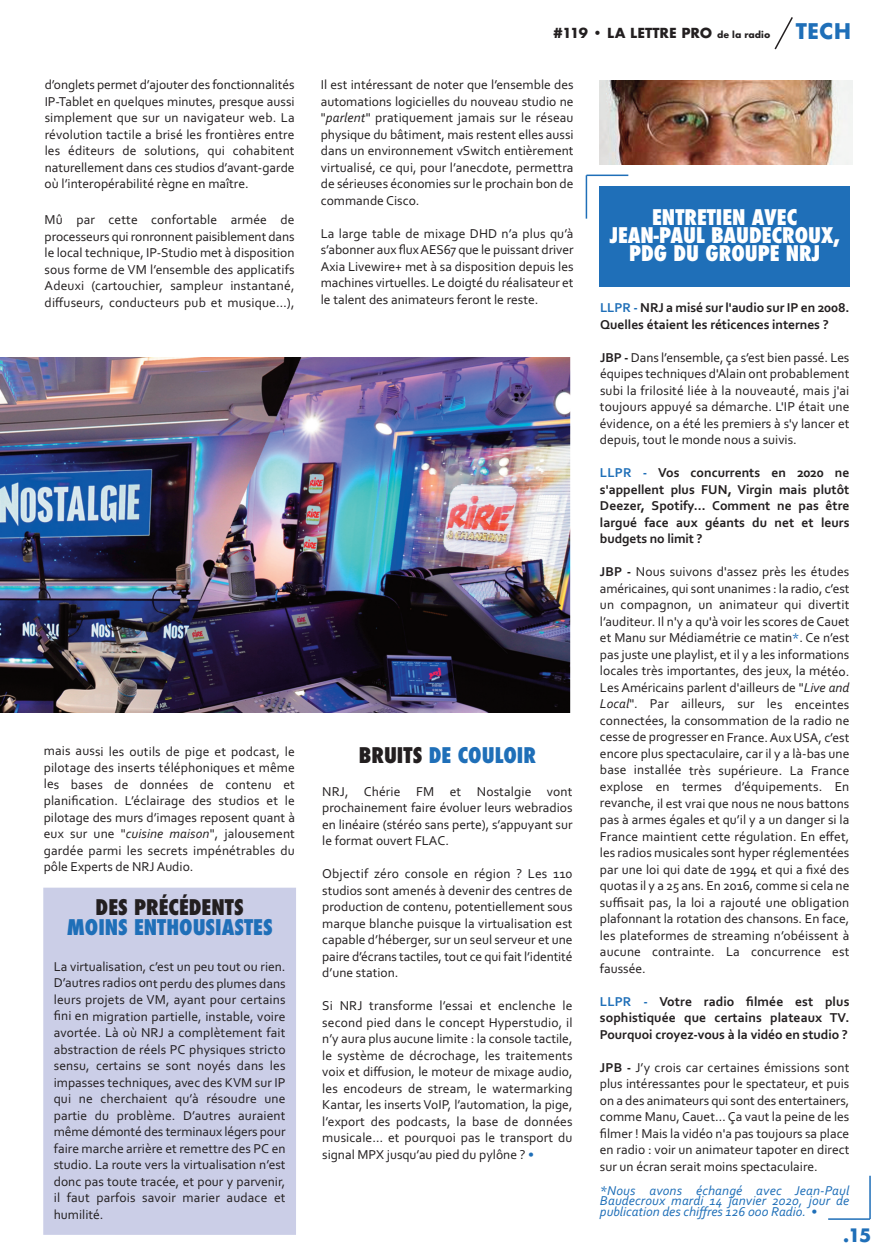
<style>
.page{position:relative;width:893px;height:1259px;background:#fff}
.page>*{position:absolute;margin:0;border:0;box-sizing:border-box;transform-origin:0 0}
.t1{font:800 condensed 21px/18px "Futura";color:#fff;text-align:center}
.t2{font:800 condensed 21px "Futura";color:#1f6fb8}
.t3{font:800 condensed 21px "Futura";color:#231f20}
.t4{font:700 21px "Futura";color:#1f6fb8}
.t5{font:700 18px "Futura";color:#1f6fb8}
.t6{font:13.5px/16.5px "Corbel";color:#231f20;text-align:justify}
.t7{font:700 13.5px/16.5px "Corbel";color:#231f20;text-align:justify}
.t8{font:italic 13.5px/10.5px "Corbel";color:#1f6fb8;text-align:justify}
.t9{font:700 13.5px "Futura";color:#231f20}
.s1{font-style:italic}
.s2{font-size:9px}
.s3{color:#231f20}
.s4{color:#1f6fb8}
.s5{font-weight:700}
.s6{font-style:normal}
</style>
<div class="page">
<svg style="left:774px;top:17px;width:19px;height:33px"></svg>
<img style="left:0;top:358px;width:570px;height:355px">
<div style="left:599px;top:186px;width:250px;height:101px;background:#1f6fb8"></div>
<hr style="left:585px;top:175px;width:2px;height:44px;background:#1f6fb8">
<hr style="left:586px;top:175px;width:42px;height:1px;background:#1f6fb8">
<hr style="left:869px;top:1176px;width:1px;height:43px;background:#1f6fb8">
<hr style="left:828px;top:1218px;width:42px;height:2px;background:#1f6fb8">
<img style="left:600px;top:81px;width:252px;height:83px">
<div style="left:43px;top:888px;width:253px;height:347px;background:#cbcee7"></div>
<p class="t6" style="left:45px;top:76px;width:251px">d’onglets permet d’ajouter des fonctionnalités IP-Tablet en quelques minutes, presque aussi simplement que sur un navigateur web. La révolution tactile a brisé les frontières entre les éditeurs de solutions, qui cohabitent naturellement dans ces studios d’avant-garde où l’interopérabilité règne en maître.</p>
<p class="t6" style="left:45px;top:211px;width:251px">Mû par cette confortable armée de processeurs qui ronronnent paisiblement dans le local technique, IP-Studio met à disposition sous forme de VM l’ensemble des applicatifs Adeuxi (cartouchier, sampleur instantané, diffuseurs, conducteurs pub et musique…),</p>
<p class="t6" style="left:44px;top:742px;width:253px">mais aussi les outils de pige et podcast, le pilotage des inserts téléphoniques et même les bases de données de contenu et planification. L’éclairage des studios et le pilotage des murs d’images reposent quant à eux sur une "<span class="s1">cuisine maison</span>", jalousement gardée parmi les secrets impénétrables du pôle Experts de NRJ Audio.</p>
<h1 class="t3" style="left:96px;top:896px;width:150px">DES PRÉCÉDENTS</h1>
<h1 class="t2" style="left:67px;top:915px;width:207px">MOINS ENTHOUSIASTES</h1>
<p class="t6" style="left:54px;top:958px;width:233px">La virtualisation, c’est un peu tout ou rien.<br>D’autres radios ont perdu des plumes dans leurs projets de VM, ayant pour certains fini en migration partielle, instable, voire avortée. Là où NRJ a complètement fait abstraction de réels PC physiques stricto sensu, certains se sont noyés dans les impasses techniques, avec des KVM sur IP qui ne cherchaient qu’à résoudre une partie du problème. D’autres auraient même démonté des terminaux légers pour faire marche arrière et remettre des PC en studio. La route vers la virtualisation n’est donc pas toute tracée, et pour y parvenir, il faut parfois savoir marier audace et humilité.</p>
<p class="t9" style="left:553px;top:24px;width:218px">#119 • LA LETTRE PRO <span class="s2">de la radio</span></p>
<h1 class="t4" style="left:795px;top:16px;width:57px">TECH</h1>
<p class="t6" style="left:321px;top:76px;width:254px">Il est intéressant de noter que l’ensemble des automations logicielles du nouveau studio ne "<span class="s1">parlent</span>" pratiquement jamais sur le réseau physique du bâtiment, mais restent elles aussi dans un environnement vSwitch entièrement virtualisé, ce qui, pour l’anecdote, permettra de sérieuses économies sur le prochain bon de commande Cisco.</p>
<p class="t6" style="left:321px;top:225px;width:254px">La large table de mixage DHD n’a plus qu’à s’abonner aux fluxAES67 que le puissant driver Axia Livewire+ met à sa disposition depuis les machines virtuelles. Le doigté du réalisateur et le talent des animateurs feront le reste.</p>
<h1 class="t2" style="left:359px;top:743px;width:179px"><span class="s3">BRUITS</span> DE COULOIR</h1>
<p class="t6" style="left:322px;top:783px;width:252px">NRJ, Chérie FM et Nostalgie vont prochainement faire évoluer leurs webradios en linéaire (stéréo sans perte), s’appuyant sur le format ouvert FLAC.</p>
<p class="t6" style="left:322px;top:865px;width:252px">Objectif zéro console en région ? Les 110 studios sont amenés à devenir des centres de production de contenu, potentiellement sous marque blanche puisque la virtualisation est capable d’héberger, sur un seul serveur et une paire d’écrans tactiles, tout ce qui fait l’identité d’une station.</p>
<p class="t6" style="left:322px;top:997px;width:252px">Si NRJ transforme l’essai et enclenche le second pied dans le concept Hyperstudio, il n’y aura plus aucune limite : la console tactile, le système de décrochage, les traitements voix et diffusion, le moteur de mixage audio, les encodeurs de stream, le watermarking Kantar, les inserts VoIP, l’automation, la pige, l’export des podcasts, la base de données musicale… et pourquoi pas le transport du signal MPX jusqu’au pied du pylône ? <span class="s4">•</span></p>
<h1 class="t1" style="left:609px;top:209px;width:231px">ENTRETIEN AVEC<br>JEAN-PAUL BAUDECROUX,<br>PDG DU GROUPE NRJ</h1>
<p class="t7" style="left:600px;top:299px;width:251px"><span class="s4">LLPR -</span> NRJ a misé sur l'audio sur IP en 2008.<br>Quelles étaient les réticences internes ?</p>
<p class="t6" style="left:600px;top:349px;width:251px"><span class="s5">JBP -</span> Dans l’ensemble, ça s’est bien passé. Les équipes techniques d'Alain ont probablement subi la frilosité liée à la nouveauté, mais j'ai toujours appuyé sa démarche. L'IP était une évidence, on a été les premiers à s'y lancer et depuis, tout le monde nous a suivis.</p>
<p class="t7" style="left:600px;top:464px;width:251px"><span class="s4">LLPR -</span> Vos concurrents en 2020 ne s'appellent plus FUN, Virgin mais plutôt Deezer, Spotify… Comment ne pas être largué face aux géants du net et leurs budgets no limit ?</p>
<p class="t6" style="left:600px;top:563px;width:251px"><span class="s5">JBP -</span> Nous suivons d'assez près les études américaines, qui sont unanimes : la radio, c’est un compagnon, un animateur qui divertit l’auditeur. Il n'y a qu'à voir les scores de Cauet et Manu sur Médiamétrie ce matin<span class="s4">*</span>. Ce n’est pas juste une playlist, et il y a les informations locales très importantes, des jeux, la météo.<br>Les Américains parlent d'ailleurs de "<span class="s1">Live and Local</span>". Par ailleurs, sur les enceintes connectées, la consommation de la radio ne cesse de progresser en France.AuxUSA, c’est encore plus spectaculaire, car il y a là-bas une base installée très supérieure. La France explose en termes d’équipements. En revanche, il est vrai que nous ne nous battons pas à armes égales et qu’il y a un danger si la France maintient cette régulation. En effet, les radios musicales sont hyper réglementées par une loi qui date de 1994 et qui a fixé des quotas il y a 25 ans. En 2016, comme si cela ne suffisait pas, la loi a rajouté une obligation plafonnant la rotation des chansons. En face, les plateformes de streaming n’obéissent à aucune contrainte. La concurrence est faussée.</p>
<p class="t7" style="left:600px;top:992px;width:251px"><span class="s4">LLPR -</span> Votre radio filmée est plus sophistiquée que certains plateaux TV.<br>Pourquoi croyez-vous à la vidéo en studio ?</p>
<p class="t6" style="left:600px;top:1058px;width:251px"><span class="s5">JPB -</span> J’y crois car certaines émissions sont plus intéressantes pour le spectateur, et puis on a des animateurs qui sont des entertainers, comme Manu, Cauet…Ça vaut la peine de les filmer ! Mais la vidéo n'a pas toujours sa place en radio : voir un animateur tapoter en direct sur un écran serait moins spectaculaire.</p>
<p class="t8" style="left:600px;top:1184px;width:251px">*Nous avons échangé avec Jean-Paul Baudecroux mardi 14 janvier 2020, jour de publication des chiffres 126 000 Radio. <span class="s6">•</span></p>
<h2 class="t5" style="left:843px;top:1222px;width:30px">.15</h2>
</div>
